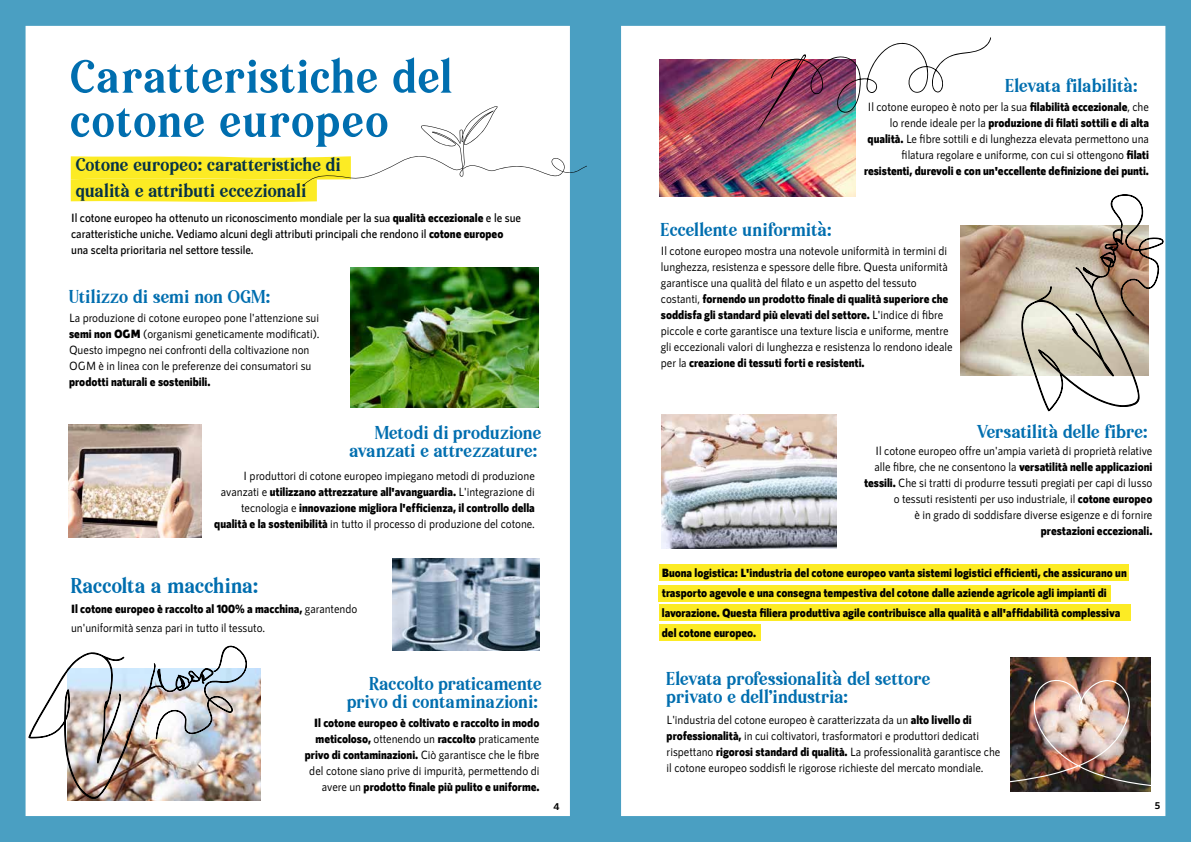
<style>
.page{position:relative;width:1191px;height:842px;background:#fff}
.page>*{position:absolute;margin:0;border:0;box-sizing:border-box;transform-origin:0 0}
.t1{font:55.5px/44.1px "Pioggia";letter-spacing:.02em;color:#006eaf}
.t2{font:25.3px "Pioggia";letter-spacing:.005em;color:#006eaf}
.t3{font:22px/18px "Pioggia";color:#006eaf;text-align:right}
.t4{font:22px/26.4px "Pioggia";letter-spacing:.005em;color:#063247}
.t5{font:500 12px/16px "RNS Sanz";color:#000;scale:.92 1}
.t6{font:900 12px/16px "RNS Sanz";color:#000;text-align:right;scale:.92 1}
.t7{font:600 12px/16px "RNS Sanz";color:#000;scale:.92 1}
.t8{font:700 10px "RNS Sanz";color:#000}
.s1{font-weight:900}
.s2{font-weight:500}
</style>
<div class="page">
<svg style="left:0;top:0;width:587px;height:842px"></svg>
<img style="left:28px;top:645px;width:221px;height:157px">
<svg style="left:71px;top:105px;width:516px;height:98px"></svg>
<img style="left:587px;top:0;width:604px;height:842px">
<svg style="left:1123px;top:78px;width:5px;height:3px"></svg>
<svg style="left:818px;top:221px;width:4px;height:4px"></svg>
<svg style="left:1048px;top:424px;width:5px;height:4px"></svg>
<svg style="left:832px;top:670px;width:5px;height:4px"></svg>
<h1 class="t1" style="left:71px;top:58px;width:383px">Caratteristiche del cotone europeo</h1>
<h3 class="t4" style="left:76px;top:153px;width:266px">Cotone europeo: caratteristiche di qualita e attributi eccezionali</h3>
<p class="t7" style="left:71px;top:209px;width:490px">Il cotone europeo ha ottenuto un riconoscimento mondiale per la sua <span class="s1">qualità eccezionale</span> e le sue caratteristiche uniche. Vediamo alcuni degli attributi principali che rendono il <span class="s1">cotone europeo </span>una scelta prioritaria nel settore tessile.</p>
<h3 class="t3" style="left:69px;top:289px;width:203px">Utilizzo di semi non OGM:</h3>
<p class="t5" style="left:69px;top:310px;width:274px">La produzione di cotone europeo pone l'attenzione sui <span class="s1">semi non OGM</span> (organismi geneticamente modificati).<br>Questo impegno nei confronti della coltivazione non OGM è in linea con le preferenze dei consumatori su</p>
<p class="t6" style="left:69px;top:374px;width:155px">prodotti naturali e sostenibili.</p>
<h3 class="t3" style="left:350px;top:425px;width:193px">Metodi di produzione avanzati e attrezzature:</h3>
<p class="t5" style="left:214px;top:467px;width:350px;text-align:right">I produttori di cotone europeo impiegano metodi di produzione avanzati e <span class="s1">utilizzano attrezzature all'avanguardia.</span> L'integrazione di tecnologia e <span class="s1">innovazione migliora l'efficienza, il controllo della qualità e la sostenibilità</span> in tutto il processo di produzione del cotone.</p>
<h2 class="t2" style="left:71px;top:577px;width:189px">Raccolta a macchina:</h2>
<p class="t5" style="left:71px;top:600px;width:313px;line-height:18.4px"><span class="s1">Il cotone europeo è raccolto al 100% a macchina,</span> garantendo un'uniformità senza pari in tutto il tessuto.</p>
<h3 class="t3" style="left:347px;top:675px;width:196px">Raccolto praticamente privo di contaminazioni:</h3>
<p class="t6" style="left:305px;top:715px;width:257px">Il cotone europeo è coltivato e raccolto in modo meticoloso, <span class="s2">ottenendo un</span> raccolto <span class="s2">praticamente </span>privo di contaminazioni. <span class="s2">Ciò garantisce che le fibre del cotone siano prive di impurità, permettendo di avere un</span> prodotto finale più pulito e uniforme.</p>
<p class="t8" style="left:553px;top:801px;width:8px">4</p>
<h3 class="t3" style="left:1005px;top:78px;width:134px">Elevata filabilita:</h3>
<p class="t5" style="left:864px;top:98px;width:311px;text-align:right">Il cotone europeo è noto per la sua <span class="s1">filabilità eccezionale</span>, che lo rende ideale per la <span class="s1">produzione di filati sottili e di alta qualità.</span> Le fibre sottili e di lunghezza elevata permettono una filatura regolare e uniforme, con cui si ottengono <span class="s1">filati resistenti, durevoli e con un'eccellente definizione dei punti.</span></p>
<h3 class="t3" style="left:661px;top:222px;width:172px">Eccellente uniformita:</h3>
<p class="t5" style="left:661px;top:242px;width:318px">Il cotone europeo mostra una notevole uniformità in termini di lunghezza, resistenza e spessore delle fibre. Questa uniformità garantisce una qualità del filato e un aspetto del tessuto costanti, <span class="s1">fornendo un prodotto finale di qualità superiore che soddisfa gli standard più elevati del settore.</span> L'indice di fibre piccole e corte garantisce una texture liscia e uniforme, mentre gli eccezionali valori di lunghezza e resistenza lo rendono ideale per la <span class="s1">creazione di tessuti forti e resistenti.</span></p>
<h3 class="t3" style="left:976px;top:424px;width:173px">Versatilita delle fibre:</h3>
<p class="t5" style="left:864px;top:442px;width:315px;text-align:right">Il cotone europeo offre un'ampia varietà di proprietà relative alle fibre, che ne consentono la <span class="s1">versatilità nelle applicazioni tessili.</span> Che si tratti di produrre tessuti pregiati per capi di lusso o tessuti resistenti per uso industriale, il <span class="s1">cotone europeo<br></span>è in grado di soddisfare diverse esigenze e di fornire</p>
<p class="t6" style="left:1040px;top:522px;width:123px">prestazioni eccezionali.</p>
<p class="t6" style="left:662px;top:562px;width:507px;line-height:20px;text-align:left">Buona logistica: L'industria del cotone europeo vanta sistemi logistici efficienti, che assicurano un trasporto agevole e una consegna tempestiva del cotone dalle aziende agricole agli impianti di lavorazione. Questa filiera produttiva agile contribuisce alla qualità e all'affidabilità complessiva del cotone europeo.</p>
<h3 class="t3" style="left:666px;top:671px;width:265px;text-align:left">Elevata professionalita del settore privato e dell'industria:</h3>
<p class="t5" style="left:666px;top:712px;width:364px">L'industria del cotone europeo è caratterizzata da un <span class="s1">alto livello di professionalità,</span> in cui coltivatori, trasformatori e produttori dedicati rispettano <span class="s1">rigorosi standard di qualità.</span> La professionalità garantisce che il cotone europeo soddisfi le rigorose richieste del mercato mondiale.</p>
<p class="t8" style="left:1154px;top:800px;width:7px">5</p>
</div>
